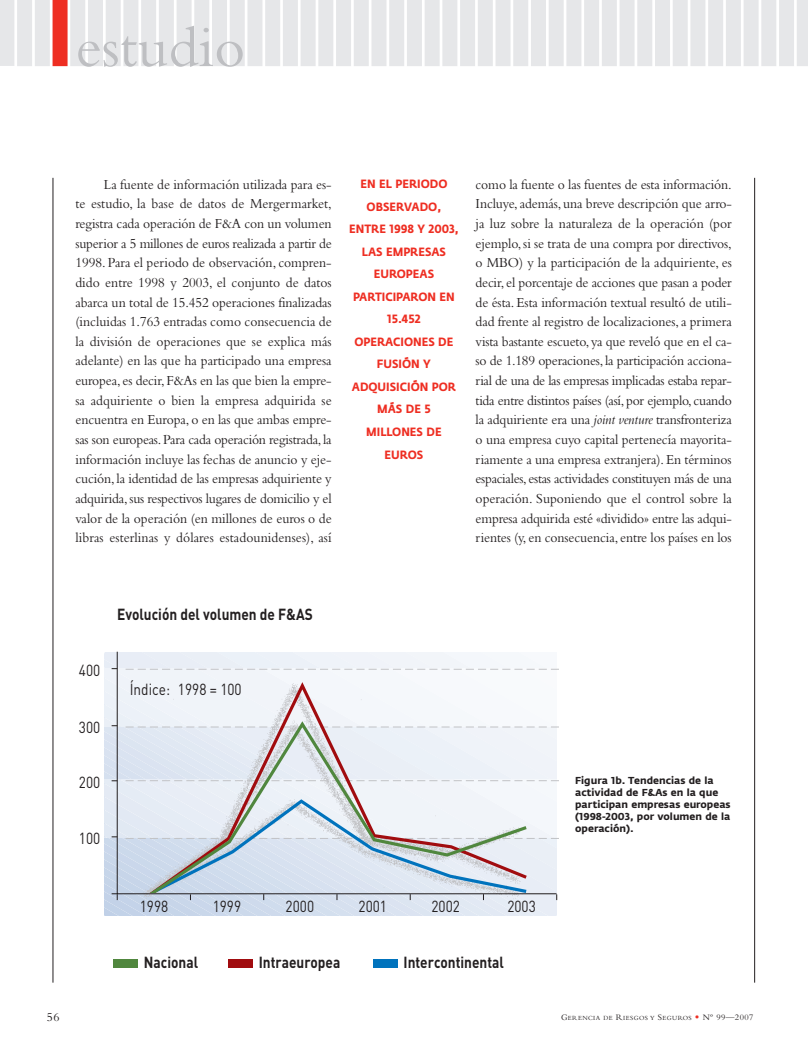
<style>
.page{position:relative;width:808px;height:1053px;background:#fff}
.page>*{position:absolute;margin:0;border:0;box-sizing:border-box;transform-origin:0 0}
.t1{font:60px "Bembo";color:#bebfc2}
.t2{font:700 15.88px "DIN";color:#231f20;scale:.86 1}
.t3{font:15.88px "DIN";color:#231f20;scale:.86 1}
.t4{font:14.38px/19.6px "Bembo";letter-spacing:-.005em;color:#231f20;text-align:justify;scale:.95 1}
.t5{font:12.5px "Bembo";color:#231f20}
.t6{font:700 11.88px/22.5px "Fedra Sans";color:#ee2e22;text-align:center;scale:.91 1}
.t7{font:700 10px/12px "Fedra Sans";color:#231f20}
.t8{font:6.5px "Bembo";letter-spacing:.065em;color:#231f20}
.s1{font-style:italic}
.s2{font-size:8.75px}
.s3{font-family:"Goudy";font-size:8.75px;color:#ee2e22}
</style>
<div class="page">
<svg style="left:105px;top:652px;width:454px;height:82px"></svg>
<svg style="left:116px;top:651px;width:442px;height:129px"></svg>
<div style="left:113px;top:958px;width:24px;height:9px;background:#50873e"></div>
<svg style="left:105px;top:780px;width:454px;height:135px;background:#d5dde9"></svg>
<div style="left:228px;top:958px;width:25px;height:9px;background:#a10c0f"></div>
<div style="left:373px;top:958px;width:24px;height:9px;background:#0073bd"></div>
<div style="left:150px;top:682px;width:377px;height:39px;background:#f4f7fb"></div>
<svg style="left:150px;top:721px;width:377px;height:172px;fill:#e7edf5"></svg>
<hr style="left:53px;top:178px;width:1px;height:804px;background:#231f20">
<hr style="left:754px;top:178px;width:1px;height:804px;background:#231f20">
<div style="left:17px;top:0;width:15px;height:66px;background:#e6e7e9"></div>
<div style="left:35px;top:0;width:15px;height:66px;background:#e6e7e9"></div>
<div style="left:53px;top:0;width:15px;height:66px;background:#ee2e22"></div>
<div style="left:70px;top:0;width:15px;height:66px;background:#e6e7e9"></div>
<div style="left:88px;top:0;width:15px;height:66px;background:#e6e7e9"></div>
<div style="left:106px;top:0;width:15px;height:66px;background:#e6e7e9"></div>
<div style="left:123px;top:0;width:15px;height:66px;background:#e6e7e9"></div>
<div style="left:141px;top:0;width:15px;height:66px;background:#e6e7e9"></div>
<div style="left:159px;top:0;width:15px;height:66px;background:#e6e7e9"></div>
<div style="left:177px;top:0;width:15px;height:66px;background:#e6e7e9"></div>
<div style="left:194px;top:0;width:15px;height:66px;background:#e6e7e9"></div>
<div style="left:212px;top:0;width:15px;height:66px;background:#e6e7e9"></div>
<div style="left:230px;top:0;width:15px;height:66px;background:#e6e7e9"></div>
<div style="left:247px;top:0;width:15px;height:66px;background:#e6e7e9"></div>
<div style="left:265px;top:0;width:15px;height:66px;background:#e6e7e9"></div>
<div style="left:283px;top:0;width:15px;height:66px;background:#e6e7e9"></div>
<div style="left:301px;top:0;width:15px;height:66px;background:#e6e7e9"></div>
<div style="left:318px;top:0;width:15px;height:66px;background:#e6e7e9"></div>
<div style="left:336px;top:0;width:15px;height:66px;background:#e6e7e9"></div>
<div style="left:354px;top:0;width:15px;height:66px;background:#e6e7e9"></div>
<div style="left:371px;top:0;width:15px;height:66px;background:#e6e7e9"></div>
<div style="left:389px;top:0;width:15px;height:66px;background:#e6e7e9"></div>
<div style="left:407px;top:0;width:15px;height:66px;background:#e6e7e9"></div>
<div style="left:425px;top:0;width:15px;height:66px;background:#e6e7e9"></div>
<div style="left:442px;top:0;width:15px;height:66px;background:#e6e7e9"></div>
<div style="left:460px;top:0;width:15px;height:66px;background:#e6e7e9"></div>
<div style="left:478px;top:0;width:15px;height:66px;background:#e6e7e9"></div>
<div style="left:495px;top:0;width:15px;height:66px;background:#e6e7e9"></div>
<div style="left:513px;top:0;width:15px;height:66px;background:#e6e7e9"></div>
<div style="left:531px;top:0;width:15px;height:66px;background:#e6e7e9"></div>
<div style="left:549px;top:0;width:15px;height:66px;background:#e6e7e9"></div>
<div style="left:566px;top:0;width:15px;height:66px;background:#e6e7e9"></div>
<div style="left:584px;top:0;width:15px;height:66px;background:#e6e7e9"></div>
<div style="left:602px;top:0;width:15px;height:66px;background:#e6e7e9"></div>
<div style="left:619px;top:0;width:15px;height:66px;background:#e6e7e9"></div>
<div style="left:637px;top:0;width:15px;height:66px;background:#e6e7e9"></div>
<div style="left:655px;top:0;width:15px;height:66px;background:#e6e7e9"></div>
<div style="left:673px;top:0;width:15px;height:66px;background:#e6e7e9"></div>
<div style="left:690px;top:0;width:15px;height:66px;background:#e6e7e9"></div>
<div style="left:708px;top:0;width:15px;height:66px;background:#e6e7e9"></div>
<div style="left:726px;top:0;width:15px;height:66px;background:#e6e7e9"></div>
<div style="left:743px;top:0;width:15px;height:66px;background:#e6e7e9"></div>
<div style="left:761px;top:0;width:15px;height:66px;background:#e6e7e9"></div>
<div style="left:797px;top:0;width:11px;height:66px;background:#e6e7e9"></div>
<div style="left:779px;top:0;width:15px;height:66px;background:#e6e7e9"></div>
<div style="left:0;top:0;width:14px;height:66px;background:#e6e7e9"></div>
<h1 class="t1" style="left:75px;top:26px;width:172px">estudio</h1>
<p class="t4" style="left:75px;top:176px;width:271px;text-indent:28px">La fuente de información utilizada para es&shy;te estudio, la base de datos de Mergermarket, registra cada operación de F&amp;A con un volumen superior a 5 millones de euros realizada a partir de 1998. Para el periodo de observación, compren&shy;dido entre 1998 y 2003, el conjunto de datos abarca un total de 15.452 operaciones finalizadas (incluidas 1.763 entradas como consecuencia de la división de operaciones que se explica más adelante) en las que ha participado una empresa europea, es decir, F&amp;As en las que bien la empre&shy;sa adquiriente o bien la empresa adquirida se encuentra en Europa, o en las que ambas empre&shy;sas son europeas.Para cada operación registrada,la información incluye las fechas de anuncio y eje&shy;cución, la identidad de las empresas adquiriente y adquirida,sus respectivos lugares de domicilio y el valor de la operación (en millones de euros o de libras esterlinas y dólares estadounidenses), así</p>
<p class="t6" style="left:349px;top:174px;width:122px">EN EL PERIODO<br>OBSERVADO,<br>ENTRE 1998 Y 2003,<br>LAS EMPRESAS<br>EUROPEAS<br>PARTICIPARON EN<br>15.452<br>OPERACIONES DE<br>FUSIÓN Y<br>ADQUISICIÓN POR<br>MÁS DE 5<br>MILLONES DE<br>EUROS</p>
<p class="t4" style="left:476px;top:176px;width:271px">como la fuente o las fuentes de esta información.<br>Incluye, además, una breve descripción que arro&shy;ja luz sobre la naturaleza de la operación (por ejemplo, si se trata de una compra por directivos, o MBO) y la participación de la adquiriente, es decir,el porcentaje de acciones que pasan a poder de ésta. Esta información textual resultó de utili&shy;dad frente al registro de localizaciones, a primera vista bastante escueto, ya que reveló que en el ca&shy;so de 1.189 operaciones,la participación acciona&shy;rial de una de las empresas implicadas estaba repar&shy;tida entre distintos países (así,por ejemplo,cuando la adquiriente era una <span class="s1">joint venture</span> transfronteriza o una empresa cuyo capital pertenecía mayorita&shy;riamente a una empresa extranjera). En términos espaciales,estas actividades constituyen más de una operación. Suponiendo que el control sobre la empresa adquirida esté «dividido» entre las adqui&shy;rientes (y, en consecuencia, entre los países en los</p>
<p class="t3" style="left:79px;top:661px;width:26px">400</p>
<p class="t3" style="left:79px;top:718px;width:26px">300</p>
<p class="t3" style="left:79px;top:773px;width:26px">200</p>
<p class="t3" style="left:79px;top:829px;width:26px">100</p>
<p class="t2" style="left:117px;top:604px;width:229px">Evolución del volumen de F&amp;AS</p>
<p class="t3" style="left:130px;top:680px;width:132px">Índice: 1998 = 100</p>
<p class="t7" style="left:575px;top:774px;width:157px">Figura 1b. Tendencias de la actividad de F&amp;As en la que participan empresas europeas (1998-2003, por volumen de la operación).</p>
<p class="t3" style="left:140px;top:896px;width:35px">1998</p>
<p class="t3" style="left:213px;top:896px;width:35px">1999</p>
<p class="t3" style="left:286px;top:896px;width:35px">2000</p>
<p class="t3" style="left:359px;top:896px;width:35px">2001</p>
<p class="t3" style="left:431px;top:896px;width:35px">2002</p>
<p class="t3" style="left:507px;top:896px;width:35px">2003</p>
<p class="t2" style="left:144px;top:953px;width:65px">Nacional</p>
<p class="t2" style="left:259px;top:953px;width:96px">Intraeuropea</p>
<p class="t2" style="left:403px;top:953px;width:118px">Intercontinental</p>
<p class="t5" style="left:47px;top:1012px;width:14px">56</p>
<p class="t8" style="left:561px;top:1015px;width:194px"><span class="s2">G</span>ERENCIA DE <span class="s2">R</span>IESGOS Y <span class="s2">S</span>EGUROS <span class="s3">•</span> <span class="s2">Nº 99—2007</span></p>
</div>
